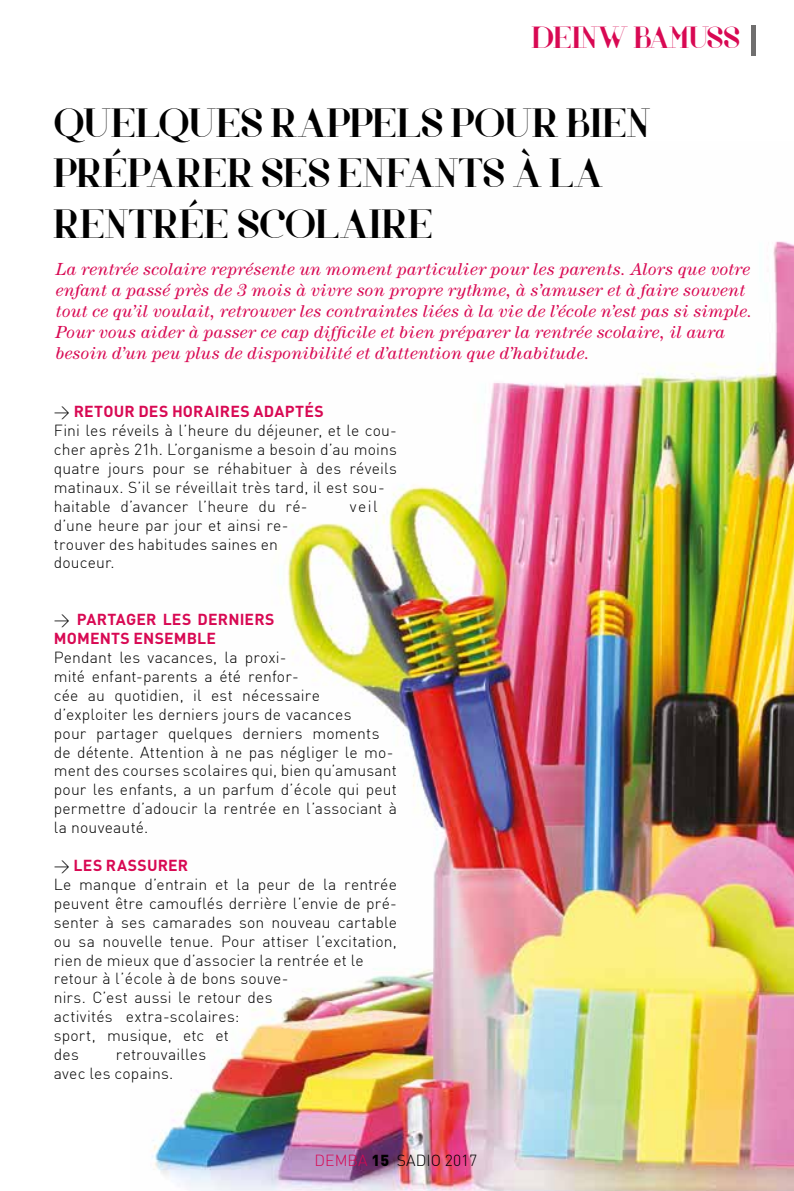
<style>
.page{position:relative;width:794px;height:1191px;background:#fff}
.page>*{position:absolute;margin:0;border:0;box-sizing:border-box;transform-origin:0 0}
.t1{font:42px/50.4px "Voor";color:#000}
.t2{font:31.5px "Voor";color:#d80953}
.t3{font:italic 17.5px/21px "Century";letter-spacing:.015em;color:#d80953}
.t4{font:300 15.75px/18.9px "DIN";letter-spacing:.01em;color:#000}
.t5{font:700 15.75px/18.9px "DIN";letter-spacing:.02em;color:#d80953}
.s1{font-weight:700;color:#d80953}
.s2{font-weight:300;color:#000}
.s3{color:#d80953}
.s4{font-weight:900}
</style>
<div class="page">
<img style="left:152px;top:241px;width:642px;height:950px">
<div style="left:751px;top:25px;width:5px;height:30px;background:#706f6f"></div>
<h2 class="t2" style="left:532px;top:19px;width:210px">DEINW BAMUSS</h2>
<h1 class="t1" style="left:54px;top:98px;width:161px">QUEL QUES</h1>
<h1 class="t1" style="left:271px;top:98px;width:126px">RAPPELS</h1>
<h1 class="t1" style="left:451px;top:98px;width:52px">POUR</h1>
<h1 class="t1" style="left:566px;top:98px;width:85px">BIE N</h1>
<h1 class="t1" style="left:54px;top:148px;width:150px">PRÉPARER</h1>
<h1 class="t1" style="left:261px;top:148px;width:24px">SES</h1>
<h1 class="t1" style="left:54px;top:148px;width:550px;text-indent:284px">ENFANTS À LA<br>RENTRÉE SCOLAIRE</h1>
<p class="t3" style="left:56px;top:258px;width:698px">La rentrée scolaire représente un moment particulier pour les parents. Alors que votre enfant a passé près de 3 mois à vivre son propre rythme, à s’amuser et à faire souvent tout ce qu’il voulait, retrouver les contraintes liées à la vie de l’école n’est pas si simple.<br>Pour vous aider à passer ce cap difficile et bien préparer la rentrée scolaire, il aura besoin d’un peu plus de disponibilité et d’attention que d’habitude.</p>
<p class="t4" style="left:54px;top:402px;width:345px">&gt; <span class="s1">RETOUR DES HORAIRES ADAPTÉS<br></span>Fini les réveils à l’heure du déjeuner, et le cou&shy;cher après 21h. L’organisme a besoin d’au moins quatre jours pour se réhabituer à des réveils matinaux. S’il se réveillait très tard, il est sou&shy;haitable d’avancer l’heure du ré-</p>
<p class="t4" style="left:350px;top:496px;width:29px">veil</p>
<p class="t4" style="left:54px;top:515px;width:236px">d’une heure par jour et ainsi re&shy;trouver des habitudes saines en douceur.</p>
<p class="t5" style="left:54px;top:609px;width:222px"><span class="s2">&gt;</span> PARTAGER LES DERNIERS<br>MOMENTS ENSEMBLE</p>
<p class="t4" style="left:54px;top:647px;width:345px">Pendant les vacances, la proxi-<br>mité enfant-parents a été renfor-<br>cée au quotidien, il est nécessaire d’exploiter les derniers jours de vacances<br>pour partager quelques derniers moments de détente. Attention à ne pas négliger le mo&shy;ment des courses scolaires qui, bien qu’amusant pour les enfants, a un parfum d’école qui peut permettre d’adoucir la rentrée en l’associant à la nouveauté.</p>
<p class="t4" style="left:54px;top:855px;width:345px">&gt; <span class="s1">LES RASSURER<br></span>Le manque d’entrain et la peur de la rentrée peuvent être camouflés derrière l’envie de pré&shy;senter à ses camarades son nouveau cartable ou sa nouvelle tenue. Pour attiser l’excitation, rien de mieux que d’associer la rentrée et le retour à l’école à de bons souve-<br>nirs. C’est aussi le retour des<br>activités extra-scolaires:<br>sport, musique, etc et<br>des</p>
<p class="t4" style="left:54px;top:1044px;width:154px;text-indent:62px">retrouvailles avec les copains.</p>
<p class="t4" style="left:315px;top:1151px;width:164px"><span class="s3">Demba</span> <span class="s4">15</span> sadio 2017</p>
</div>
